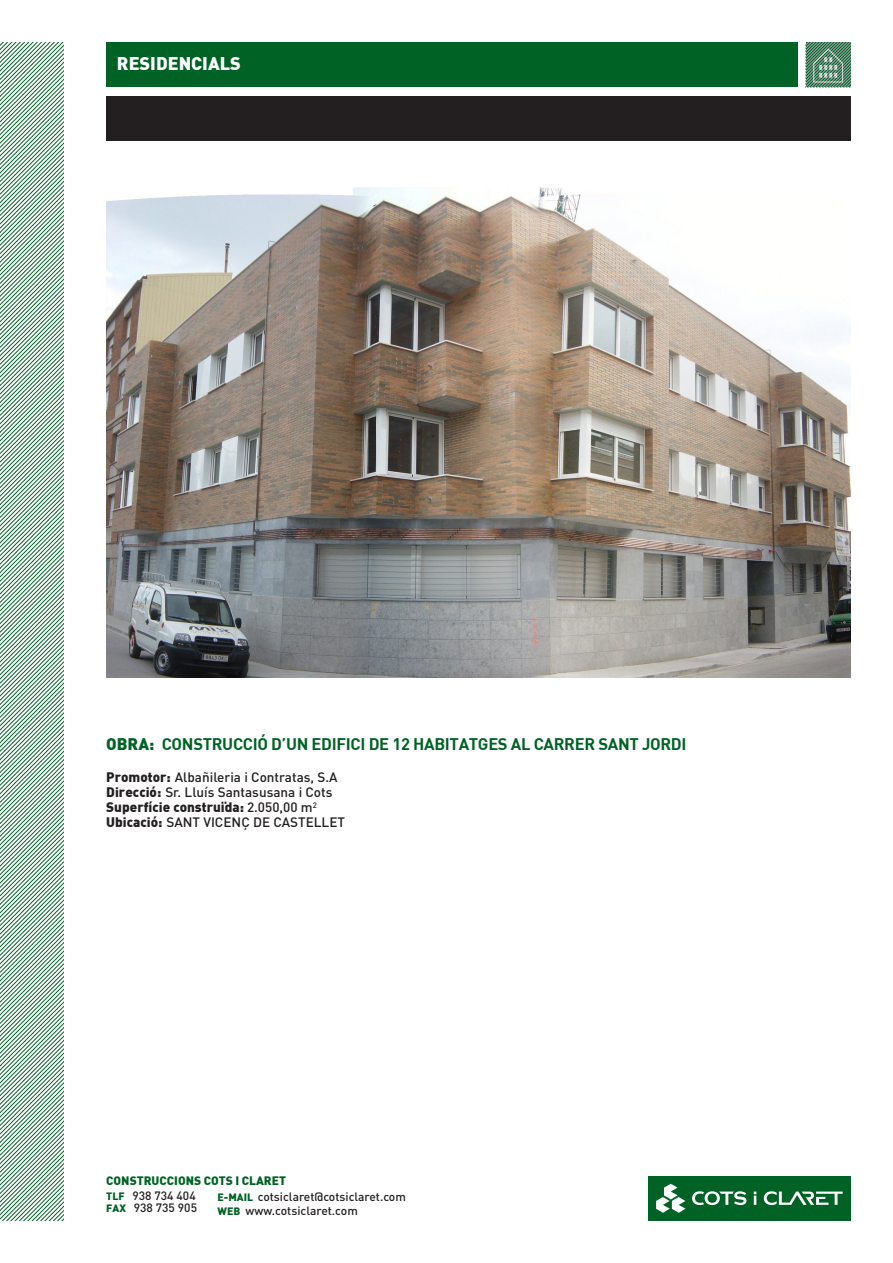
<style>
.page{position:relative;width:893px;height:1263px;background:#fff}
.page>*{position:absolute;margin:0;border:0;box-sizing:border-box;transform-origin:0 0}
.t1{font:900 18px "DIN";color:#fff}
.t2{font:700 16.5px "DIN";letter-spacing:-.02em;color:#006224}
.t3{font:500 13.5px "DIN Pro";color:#231f20}
.t4{font:900 13.5px "DIN";color:#231f20}
.t5{font:500 12px "DIN Pro";color:#231f20}
.t6{font:900 12px "DIN";color:#006224}
.s1{font-weight:900}
.s2{font-family:"DIN";font-weight:900}
.s3{font-family:"DIN Pro";font-weight:500}
.s4{font-family:"DIN";font-weight:900;font-size:10.5px;color:#006224}
</style>
<div class="page">
<div style="left:106px;top:43px;width:691px;height:44px;background:#006224"></div>
<svg style="left:0;top:43px;width:64px;height:1177px"></svg>
<div style="left:648px;top:1176px;width:202px;height:44px;background:#006224"></div>
<svg style="left:692px;top:1191px;width:54px;height:14px"></svg>
<svg style="left:764px;top:1191px;width:79px;height:14px"></svg>
<svg style="left:754px;top:1191px;width:2px;height:14px"></svg>
<svg style="left:656px;top:1184px;width:29px;height:29px"></svg>
<svg style="left:806px;top:43px;width:44px;height:44px;background:#618d73"></svg>
<div style="left:106px;top:96px;width:744px;height:44px;background:#231f20"></div>
<img style="left:106px;top:187px;width:744px;height:490px">
<p class="t1" style="left:117px;top:52px;width:125px">RESIDENCIALS</p>
<p class="t2" style="left:106px;top:733px;width:582px"><span class="s1">OBRA:</span> CONSTRUCCIÓ D’UN EDIFICI DE 12 HABITATGES AL CARRER SANT JORDI</p>
<p class="t3" style="left:106px;top:768px;width:233px"><span class="s2">Promotor:</span> Albañileria i Contratas, S.A</p>
<p class="t3" style="left:106px;top:783px;width:228px"><span class="s2">Direcció:</span> Sr. Lluís Santasusana i Cots</p>
<p class="t4" style="left:106px;top:798px;width:212px">Superfície construïda: <span class="s3">2.050,00 m</span><sup>2</sup></p>
<p class="t3" style="left:106px;top:813px;width:240px"><span class="s2">Ubicació:</span> SANT VICENÇ DE CASTELLET</p>
<p class="t6" style="left:106px;top:1172px;width:181px">CONSTRUCCIONS COTS I CLARET</p>
<p class="t5" style="left:106px;top:1187px;width:91px"><span class="s4">TLF</span> 938 734 404</p>
<p class="t5" style="left:106px;top:1199px;width:92px"><span class="s4">FAX</span> 938 735 905</p>
<p class="t5" style="left:218px;top:1189px;width:190px"><span class="s4">E-MAIL</span> cotsiclaret@cotsiclaret.com</p>
<p class="t5" style="left:218px;top:1202px;width:142px"><span class="s4">WEB</span> www.cotsiclaret.com</p>
</div>
